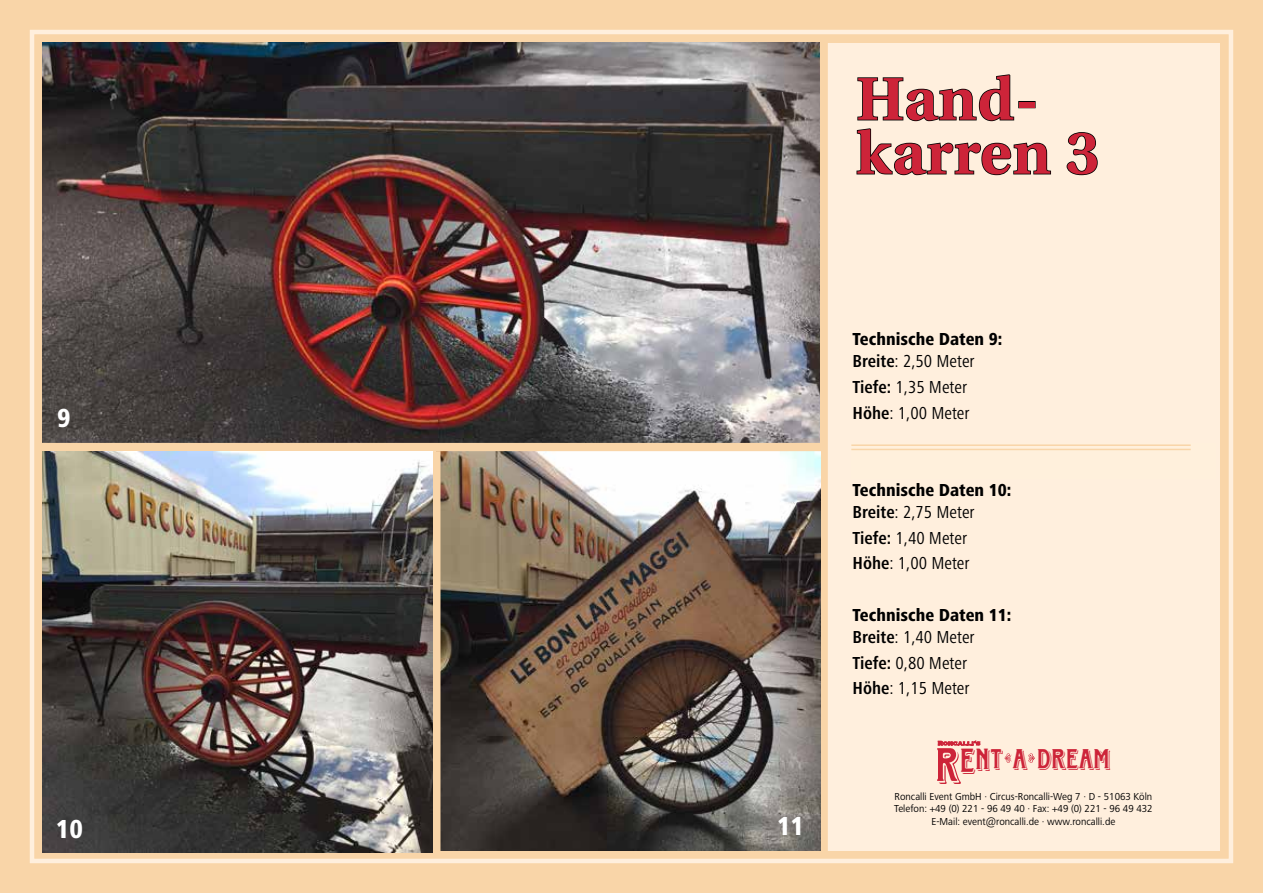
<style>
.page{position:relative;width:1263px;height:893px;background:#f9d5a8}
.page>*{position:absolute;margin:0;border:0;box-sizing:border-box;transform-origin:0 0}
.t1{font:700 60px/54px "Utopia";letter-spacing:.02em;color:#cd2439}
.t2{font:31.35px "Horndon";color:#cd2439;scale:.95 1}
.t3{font:800 condensed 27px "Frutiger Next Pro";color:#fff}
.t4{font:800 condensed 18px/21.6px "Frutiger Next Pro";color:#000}
.t5{font:condensed 18px/25.8px "Frutiger Next Pro";color:#000}
.t6{font:10.5px/12.6px "Frutiger Next Pro";color:#000;text-align:center;scale:.95 1}
.s1{font-weight:700}
.s2{font-weight:400}
.s3{font-size:53.7px}
.s4{font-size:38.1px}
.s5{font-size:33.6px}
</style>
<div class="page">
<div style="left:30px;top:30px;width:1203px;height:833px;border:4px solid #ffefdd"></div>
<div style="left:43px;top:43px;width:1177px;height:807px;background:#ffefdd"></div>
<svg style="left:1028px;top:753px;width:7px;height:10px"></svg>
<svg style="left:1004px;top:753px;width:7px;height:10px"></svg>
<svg style="left:938px;top:740px;width:42px;height:6px"></svg>
<div style="left:819px;top:41px;width:9px;height:812px;background:#f9d5a8"></div>
<img style="left:440px;top:451px;width:380px;height:399px">
<svg style="left:856px;top:74px;width:196px;height:102px"></svg>
<svg style="left:1066px;top:132px;width:32px;height:44px"></svg>
<img style="left:43px;top:43px;width:776px;height:400px">
<div style="left:37px;top:443px;width:785px;height:8px;background:#f9d5a8"></div>
<div style="left:432px;top:451px;width:8px;height:402px;background:#f9d5a8"></div>
<img style="left:43px;top:451px;width:389px;height:402px">
<hr style="left:851px;top:449px;width:340px;height:1px;background:#f9d5a8">
<hr style="left:851px;top:444px;width:340px;height:2px;background:#f9d5a8">
<h3 class="t3" style="left:57px;top:402px;width:15px">9</h3>
<h3 class="t3" style="left:56px;top:813px;width:29px">10</h3>
<h1 class="t1" style="left:856px;top:73px;width:245px">Hand&shy;karren 3</h1>
<h3 class="t3" style="left:777px;top:810px;width:29px">11</h3>
<h3 class="t4" style="left:853px;top:328px;width:151px">Technische Daten 9:<br><span class="s1">Breite</span><span class="s2">: 2,50 Meter</span></h3>
<h3 class="t5" style="left:853px;top:374px;width:118px"><span class="s1">Tiefe:</span> 1,35 Meter<br><span class="s1">Höhe</span>: 1,00 Meter</h3>
<h3 class="t4" style="left:853px;top:479px;width:160px">Technische Daten 10:<br><span class="s1">Breite</span><span class="s2">: 2,75 Meter</span></h3>
<h3 class="t5" style="left:853px;top:525px;width:118px"><span class="s1">Tiefe:</span> 1,40 Meter<br><span class="s1">Höhe</span>: 1,00 Meter</h3>
<h3 class="t4" style="left:853px;top:604px;width:160px">Technische Daten 11:<br><span class="s1">Breite</span><span class="s2">: 1,40 Meter</span></h3>
<h3 class="t5" style="left:853px;top:650px;width:118px"><span class="s1">Tiefe:</span> 0,80 Meter<br><span class="s1">Höhe</span>: 1,15 Meter</h3>
<h2 class="t2" style="left:936px;top:742px;width:186px"><span class="s3">R</span><span class="s4">E</span><span class="s5">N</span>T A DREAM</h2>
<p class="t6" style="left:894px;top:790px;width:274px">Roncalli Event GmbH · Circus-Roncalli-Weg 7 · D - 51063 Köln<br>Telefon: +49 (0) 221 - 96 49 40 · Fax: +49 (0) 221 - 96 49 432<br>E-Mail: event@roncalli.de · www.roncalli.de</p>
</div>
